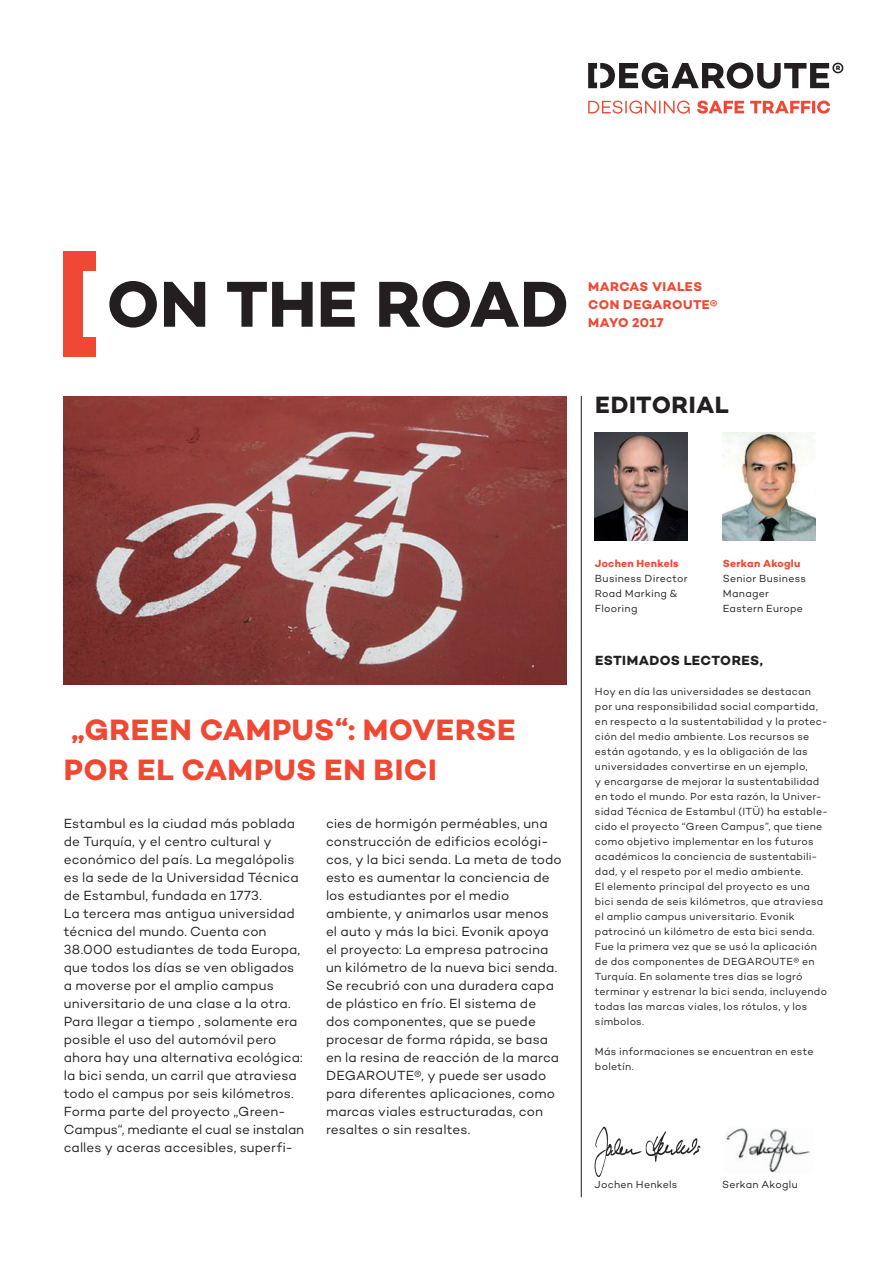
<style>
.page{position:relative;width:893px;height:1263px;background:#fff}
.page>*{position:absolute;margin:0;border:0;box-sizing:border-box;transform-origin:0 0}
.t1{font:700 66px "Campton";color:#231f20}
.t2{font:700 30px/39px "Campton";letter-spacing:.015em;color:#ef4835}
.t3{font:700 24px "Campton";letter-spacing:.02em;color:#231f20}
.t4{font:13.5px/18px "Campton";letter-spacing:.005em;color:#231f20}
.t5{font:700 13.5px "Campton";letter-spacing:.03em;color:#231f20}
.t6{font:700 12.9px/18px "Campton";letter-spacing:.03em;color:#ef4835}
.t7{font:10.5px/15px "Campton";letter-spacing:.025em;color:#231f20}
.t8{font:700 10.5px "Campton";letter-spacing:.025em;color:#ef4835}
</style>
<div class="page">
<div style="left:83px;top:338px;width:13px;height:19px;background:#ef4835"></div>
<div style="left:64px;top:252px;width:19px;height:105px;background:#ef4835"></div>
<div style="left:83px;top:252px;width:13px;height:19px;background:#ef4835"></div>
<svg style="left:588px;top:62px;width:255px;height:27px"></svg>
<svg style="left:588px;top:101px;width:242px;height:13px"></svg>
<img style="left:595px;top:432px;width:92px;height:108px">
<hr style="left:581px;top:396px;width:1px;height:801px;background:#231f20">
<img style="left:723px;top:433px;width:92px;height:107px">
<img style="left:64px;top:396px;width:503px;height:288px">
<img style="left:594px;top:1126px;width:107px;height:51px">
<img style="left:726px;top:1128px;width:85px;height:45px">
<h1 class="t1" style="left:106px;top:262px;width:464px">ON THE ROAD</h1>
<p class="t6" style="left:588px;top:277px;width:131px">MARCAS VIALES<br>CON DEGAROUTE®</p>
<p class="t6" style="left:588px;top:313px;width:77px">MAYO 2017</p>
<h3 class="t3" style="left:595px;top:390px;width:135px">EDITORIAL</h3>
<h2 class="t2" style="left:64px;top:710px;width:453px">„GREEN CAMPUS“: MOVERSE<br>POR EL CAMPUS EN BICI</h2>
<p class="t4" style="left:64px;top:814px;width:242px">Estambul es la ciudad más poblada de Turquía, y el centro cultural y económico del país. La megalópolis es la sede de la Universidad Técnica de Estambul, fundada en 1773.<br>La tercera mas antigua universidad técnica del mundo. Cuenta con 38.000 estudiantes de toda Europa, que todos los días se ven obligados a moverse por el amplio campus universitario de una clase a la otra.<br>Para llegar a tiempo , solamente era posible el uso del automóvil pero ahora hay una alternativa ecológica: la bici senda, un carril que atraviesa todo el campus por seis kilómetros.<br>Forma parte del proyecto „Green-Campus“, mediante el cual se instalan calles y aceras accesibles, superfi-</p>
<p class="t4" style="left:326px;top:814px;width:237px">cies de hormigón perméables, una construcción de edificios ecológi&shy;cos, y la bici senda. La meta de todo esto es aumentar la conciencia de los estudiantes por el medio ambiente, y animarlos usar menos el auto y más la bici. Evonik apoya el proyecto: La empresa patrocina un kilómetro de la nueva bici senda.<br>Se recubrió con una duradera capa de plástico en frío. El sistema de dos componentes, que se puede procesar de forma rápida, se basa en la resina de reacción de la marca<br>DEGAROUTE®, y puede ser usado para diferentes aplicaciones, como marcas viales estructuradas, con resaltes o sin resaltes.</p>
<p class="t8" style="left:595px;top:557px;width:85px">Jochen Henkels</p>
<p class="t7" style="left:595px;top:571px;width:94px">Business Director<br>Road Marking &amp;<br>Flooring</p>
<p class="t8" style="left:723px;top:557px;width:79px">Serkan Akoglu</p>
<p class="t7" style="left:723px;top:571px;width:85px">Senior Business<br>Manager<br>Eastern Europe</p>
<p class="t5" style="left:595px;top:652px;width:170px">ESTIMADOS LECTORES,</p>
<p class="t7" style="left:595px;top:683px;width:235px">Hoy en día las universidades se destacan por una responsibilidad social compartida, en respecto a la sustentabilidad y la protec&shy;ción del medio ambiente. Los recursos se están agotando, y es la obligación de las universidades convertirse en un ejemplo,<br>y encargarse de mejorar la sustentabilidad en todo el mundo. Por esta razón, la Univer&shy;sidad Técnica de Estambul (ITÜ) ha estable&shy;cido el proyecto “Green Campus”, que tiene como objetivo implementar en los futuros académicos la conciencia de sustentabili&shy;dad, y el respeto por el medio ambiente.<br>El elemento principal del proyecto es una bici senda de seis kilómetros, que atraviesa el amplio campus universitario. Evonik patrocinó un kilómetro de esta bici senda.<br>Fue la primera vez que se usó la aplicación de dos componentes de DEGAROUTE® en Turquía. En solamente tres días se logró terminar y estrenar la bici senda, incluyendo todas las marcas viales, los rótulos, y los símbolos.</p>
<p class="t7" style="left:595px;top:1044px;width:220px">Más informaciones se encuentran en este boletín.</p>
<p class="t7" style="left:595px;top:1177px;width:84px">Jochen Henkels</p>
<p class="t7" style="left:722px;top:1177px;width:77px">Serkan Akoglu</p>
</div>
